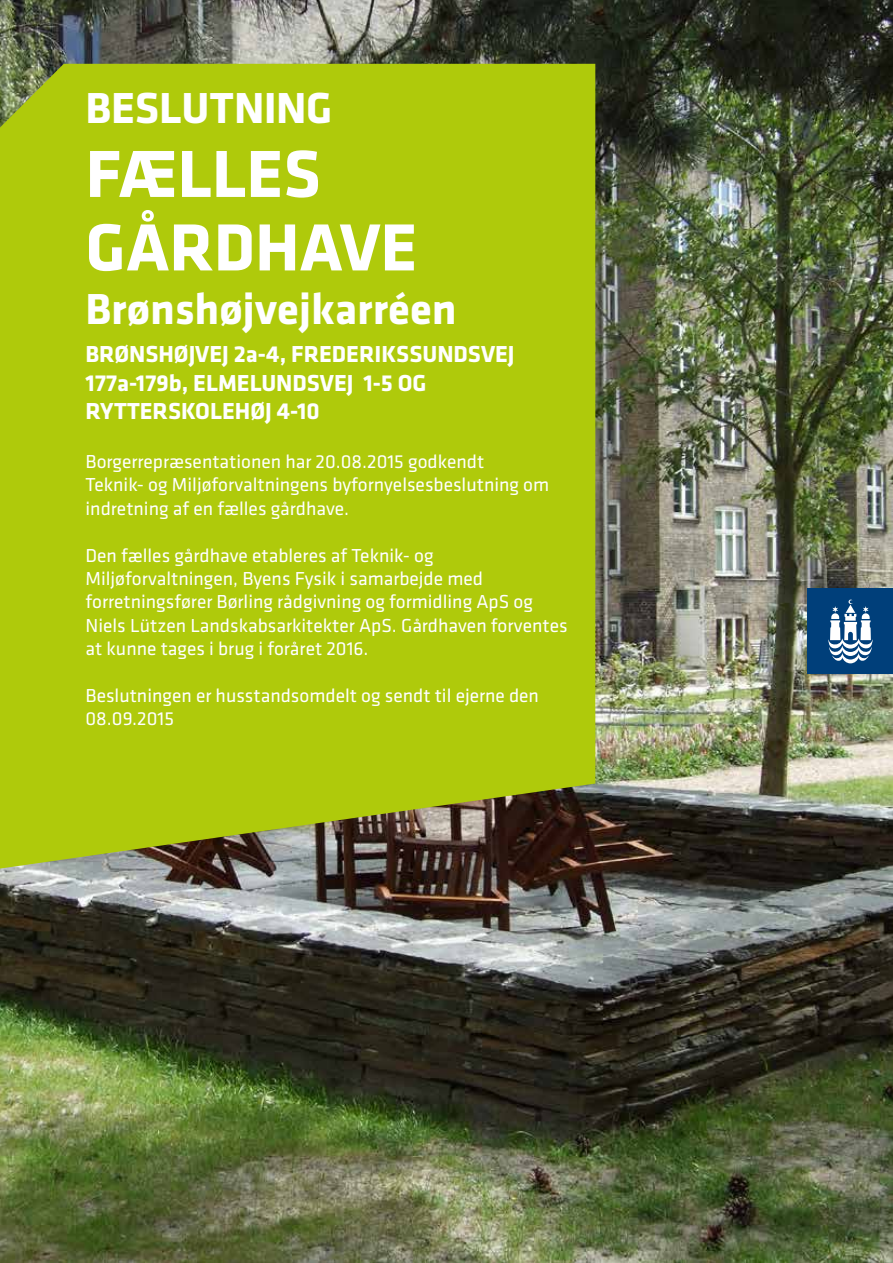
<style>
.page{position:relative;width:893px;height:1263px;background:#fff}
.page>*{position:absolute;margin:0;border:0;box-sizing:border-box;transform-origin:0 0}
.t1{font:700 69px/73.5px "Klavika";color:#fff}
.t2{font:700 45px "Klavika";color:#fff}
.t3{font:700 24px/28.8px "Klavika";color:#fff}
.t4{font:19.5px/23.4px "Klavika";color:#fff}
</style>
<div class="page">
<img style="left:0;top:0;width:893px;height:1263px">
<div style="left:0;top:64px;width:595px;height:804px;background:#afca0b"></div>
<div style="left:808px;top:589px;width:85px;height:85px;background:#003f7a"></div>
<svg style="left:828px;top:599px;width:45px;height:64px"></svg>
<h2 class="t2" style="left:86px;top:84px;width:248px">BESLUTNING</h2>
<h1 class="t1" style="left:86px;top:139px;width:333px">FÆLLES<br>GÅRDHAVE</h1>
<h2 class="t2" style="left:86px;top:285px;width:373px">Brønshøjvejkarréen</h2>
<p class="t3" style="left:86px;top:340px;width:430px">BRØNSHØJVEJ 2a-4, FREDERIKSSUNDSVEJ<br>177a-179b, ELMELUNDSVEJ 1-5 OG<br>RYTTERSKOLEHØJ 4-10</p>
<p class="t4" style="left:86px;top:449px;width:465px">Borgerrepræsentationen har 20.08.2015 godkendt<br>Teknik- og Miljøforvaltningens byfornyelsesbeslutning om indretning af en fælles gårdhave.</p>
<p class="t4" style="left:86px;top:543px;width:484px">Den fælles gårdhave etableres af Teknik- og Miljøforvaltningen, Byens Fysik i samarbejde med forretningsfører Børling rådgivning og formidling ApS og Niels Lützen Landskabsarkitekter ApS. Gårdhaven forventes at kunne tages i brug i foråret 2016.</p>
<p class="t4" style="left:86px;top:683px;width:455px">Beslutningen er husstandsomdelt og sendt til ejerne den<br>08.09.2015</p>
</div>
